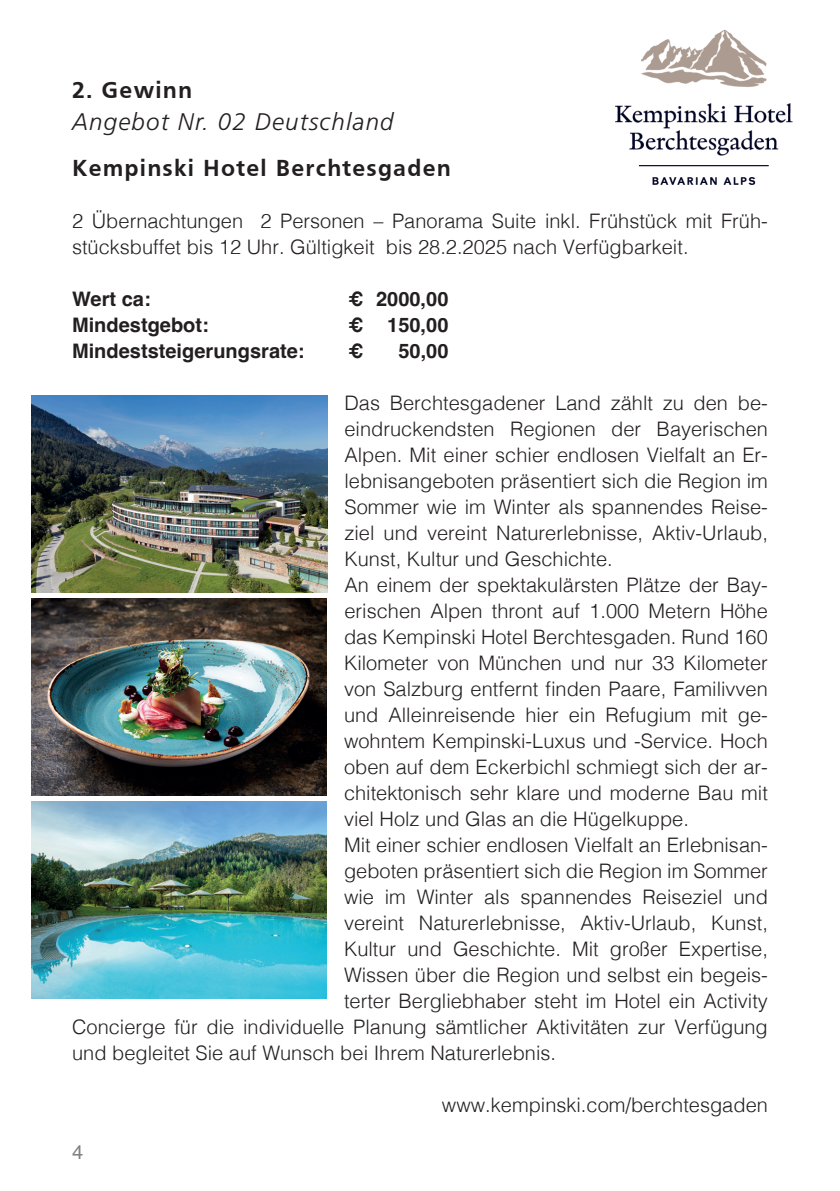
<style>
.page{position:relative;width:840px;height:1191px;background:#fff}
.page>*{position:absolute;margin:0;border:0;box-sizing:border-box;transform-origin:0 0}
.t1{font:700 24px "Frutiger";letter-spacing:.05em;color:#231f20}
.t2{font:italic 300 24px "Frutiger LT Pro";letter-spacing:.05em;color:#231f20}
.t3{font:300 20px/26px "Helvetica";color:#231f20}
.t4{font:700 20px "Helvetica";color:#231f20}
.t5{font:20px "Helvetica";color:#808285}
</style>
<div class="page">
<img style="left:31px;top:598px;width:296px;height:197px">
<img style="left:31px;top:801px;width:296px;height:197px">
<img style="left:32px;top:395px;width:295px;height:197px">
<img style="left:615px;top:30px;width:177px;height:155px">
<p class="t1" style="left:72px;top:76px;width:121px">2. Gewinn</p>
<p class="t2" style="left:72px;top:108px;width:323px">Angebot Nr. 02 Deutschland</p>
<p class="t1" style="left:72px;top:154px;width:380px">Kempinski Hotel Berchtesgaden</p>
<p class="t3" style="left:72px;top:206px;width:697px">2 Übernachtungen 2 Personen – Panorama Suite inkl. Frühstück mit Früh&shy;stücksbuffet bis 12 Uhr. Gültigkeit bis 28.2.2025 nach Verfügbarkeit.</p>
<p class="t4" style="left:72px;top:287px;width:80px">Wert ca:</p>
<p class="t4" style="left:348px;top:287px;width:101px">€ 2000,00</p>
<p class="t4" style="left:72px;top:313px;width:138px">Mindestgebot:</p>
<p class="t4" style="left:348px;top:313px;width:101px">€ 150,00</p>
<p class="t4" style="left:72px;top:339px;width:234px">Mindeststeigerungsrate:</p>
<p class="t4" style="left:348px;top:339px;width:16px">€</p>
<p class="t4" style="left:398px;top:339px;width:52px">50,00</p>
<p class="t3" style="left:344px;top:388px;width:424px">Das Berchtesgadener Land zählt zu den be-</p>
<p class="t3" style="left:344px;top:414px;width:424px">eindruckendsten Regionen der Bayerischen</p>
<p class="t3" style="left:344px;top:440px;width:424px">Alpen. Mit einer schier endlosen Vielfalt an Er-</p>
<p class="t3" style="left:344px;top:466px;width:424px">lebnisangeboten präsentiert sich die Region im</p>
<p class="t3" style="left:344px;top:492px;width:424px">Sommer wie im Winter als spannendes Reise-</p>
<p class="t3" style="left:344px;top:518px;width:424px">ziel und vereint Naturerlebnisse, Aktiv-Urlaub,</p>
<p class="t3" style="left:344px;top:544px;width:269px">Kunst, Kultur und Geschichte.</p>
<p class="t3" style="left:344px;top:570px;width:424px">An einem der spektakulärsten Plätze der Bay-</p>
<p class="t3" style="left:344px;top:596px;width:424px">erischen Alpen thront auf 1.000 Metern Höhe</p>
<p class="t3" style="left:344px;top:622px;width:425px">das Kempinski Hotel Berchtesgaden. Rund 160</p>
<p class="t3" style="left:344px;top:648px;width:425px">Kilometer von München und nur 33 Kilometer</p>
<p class="t3" style="left:344px;top:674px;width:425px">von Salzburg entfernt finden Paare, Familivven</p>
<p class="t3" style="left:344px;top:700px;width:425px">und Alleinreisende hier ein Refugium mit ge-</p>
<p class="t3" style="left:344px;top:726px;width:425px">wohntem Kempinski-Luxus und -Service. Hoch</p>
<p class="t3" style="left:344px;top:752px;width:425px">oben auf dem Eckerbichl schmiegt sich der ar-</p>
<p class="t3" style="left:344px;top:778px;width:425px">chitektonisch sehr klare und moderne Bau mit</p>
<p class="t3" style="left:344px;top:804px;width:346px">viel Holz und Glas an die Hügelkuppe.</p>
<p class="t3" style="left:344px;top:830px;width:425px">Mit einer schier endlosen Vielfalt an Erlebnisan-</p>
<p class="t3" style="left:344px;top:856px;width:425px">geboten präsentiert sich die Region im Sommer</p>
<p class="t3" style="left:344px;top:882px;width:425px">wie im Winter als spannendes Reiseziel und</p>
<p class="t3" style="left:344px;top:908px;width:425px">vereint Naturerlebnisse, Aktiv-Urlaub, Kunst,</p>
<p class="t3" style="left:344px;top:934px;width:425px">Kultur und Geschichte. Mit großer Expertise,</p>
<p class="t3" style="left:344px;top:960px;width:425px">Wissen über die Region und selbst ein begeis-</p>
<p class="t3" style="left:344px;top:986px;width:425px">terter Bergliebhaber steht im Hotel ein Activity</p>
<p class="t3" style="left:72px;top:1012px;width:697px">Concierge für die individuelle Planung sämtlicher Aktivitäten zur Verfügung</p>
<p class="t3" style="left:72px;top:1038px;width:485px">und begleitet Sie auf Wunsch bei Ihrem Naturerlebnis.</p>
<p class="t3" style="left:441px;top:1090px;width:327px">www.kempinski.com/berchtesgaden</p>
<p class="t5" style="left:72px;top:1136px;width:13px">4</p>
</div>
